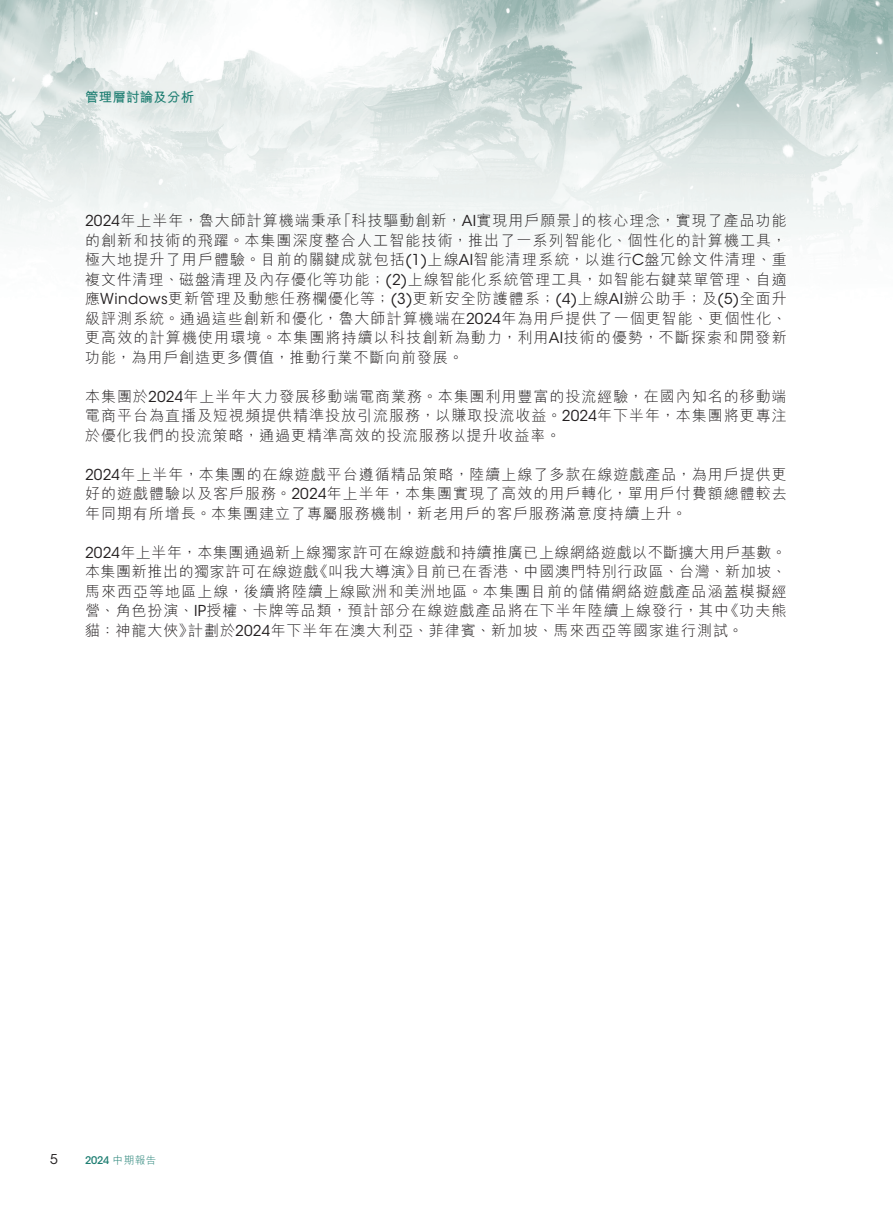
<style>
.page{position:relative;width:893px;height:1212px;background:#fff}
.page>*{position:absolute;margin:0;border:0;box-sizing:border-box;transform-origin:0 0}
.t1{font:300 15px/19.5px "M Hei HK";letter-spacing:.065em;color:#231f20}
.t2{font:300 15px/19.5px "M Hei HK";letter-spacing:.035em;color:#231f20;text-align:right}
.t3{font:300 15px "M Hei HK";letter-spacing:.04em;color:#231f20}
.t4{font:700 13.5px "M Hei HK";letter-spacing:.015em;color:#1e7e72}
.t5{font:13.5px "ITC Avant Garde Std";color:#231f20}
.t6{font:500 10.5px "ITC Avant Garde Std";color:#1e7e72}
.s1{font-family:"ITC Avant Garde Std";font-weight:400}
.s2{font-family:"M Hei HK";font-weight:300}
</style>
<div class="page">
<img style="left:0;top:0;width:893px;height:237px">
<p class="t4" style="left:85px;top:87px;width:111px">管理層討論及分析</p>
<p class="t1" style="left:85px;top:211px;width:703px"><span class="s1">2024</span>年上半年，魯大師計算機端秉承<br>的創新和技術的飛躍。本集團深度整合人工智能技術，推出了一系列智能化、個性化的計算機工具，極大地提升了用戶體驗。目前的關鍵成就包括 <span class="s1">)1(</span> 上線<span class="s1">AI</span>智能清理系統，以進行<span class="s1">C</span>盤冗餘文件清理、重複文件清理、磁盤清理及內存優化等功能；<span class="s1">( )2</span> 上線智能化系統管理工具，如智能右鍵菜單管理、自適應<span class="s1">Windows</span>更新管理及動態任務欄優化等；<span class="s1">( )3</span> 更新安全防護體系；<span class="s1">( )4</span> 上線<span class="s1">AI</span>辦公助手；及 <span class="s1">)5(</span> 全面升級評測系統。通過這些創新和優化，魯大師計算機端在<span class="s1">2024</span>年為用戶提供了一個更智能、更個性化、更高效的計算機使用環境。本集團將持續以科技創新為動力，利用<span class="s1">AI</span>技術的優勢，不斷探索和開發新功能，為用戶創造更多價值，推動行業不斷向前發展。</p>
<p class="t1" style="left:85px;top:386px;width:703px;text-align:justify">本集團於<span class="s1">2024</span>年上半年大力發展移動端電商業務。本集團利用豐富的投流經驗，在國內知名的移動端電商平台為直播及短視頻提供精準投放引流服務，以賺取投流收益。<span class="s1">2024</span>年下半年，本集團將更專注於優化我們的投流策略，通過更精準高效的投流服務以提升收益率。</p>
<p class="t1" style="left:85px;top:464px;width:703px;text-align:justify"><span class="s1">2024</span>年上半年，本集團的在線遊戲平台遵循精品策略，陸續上線了多款在線遊戲產品，為用戶提供更好的遊戲體驗以及客戶服務。<span class="s1">2024</span>年上半年，本集團實現了高效的用戶轉化，單用戶付費額總體較去年同期有所增長。本集團建立了專屬服務機制，新老用戶的客戶服務滿意度持續上升。</p>
<p class="t2" style="left:85px;top:542px;width:703px"><span class="s1">2024</span>年上半年，本集團通過新上線獨家許可在線遊戲和持續推廣已上線網絡遊戲以不斷擴大用戶基數。目前已在香港、中國澳門特別行政區、台灣、新加坡、</p>
<p class="t1" style="left:336px;top:211px;width:252px">「科技驅動創新，<span class="s1">AI</span>實現用戶願景」</p>
<p class="t1" style="left:581px;top:211px;width:207px">的核心理念，實現了產品功能</p>
<p class="t3" style="left:85px;top:564px;width:235px">本集團新推出的獨家許可在線遊戲</p>
<p class="t1" style="left:85px;top:581px;width:703px">馬來西亞等地區上線，後續將陸續上線歐洲和美洲地區。本集團目前的儲備網絡遊戲產品涵蓋模擬經</p>
<p class="t1" style="left:724px;top:601px;width:64px">《功夫熊</p>
<p class="t1" style="left:313px;top:562px;width:109px">《叫我大導演》</p>
<p class="t1" style="left:188px;top:601px;width:557px;text-indent:-103px">營、角色扮演、<span class="s1">IP</span>授權、卡牌等品類，預計部分在線遊戲產品將在下半年陸續上線發行，其中計劃於<span class="s1">2024</span>年下半年在澳大利亞、菲律賓、新加坡、馬來西亞等國家進行測試。</p>
<p class="t1" style="left:85px;top:620px;width:110px">貓：神龍大俠》</p>
<p class="t5" style="left:50px;top:1151px;width:9px">5</p>
<p class="t6" style="left:85px;top:1153px;width:73px">2024 <span class="s2">中期報告</span></p>
</div>
